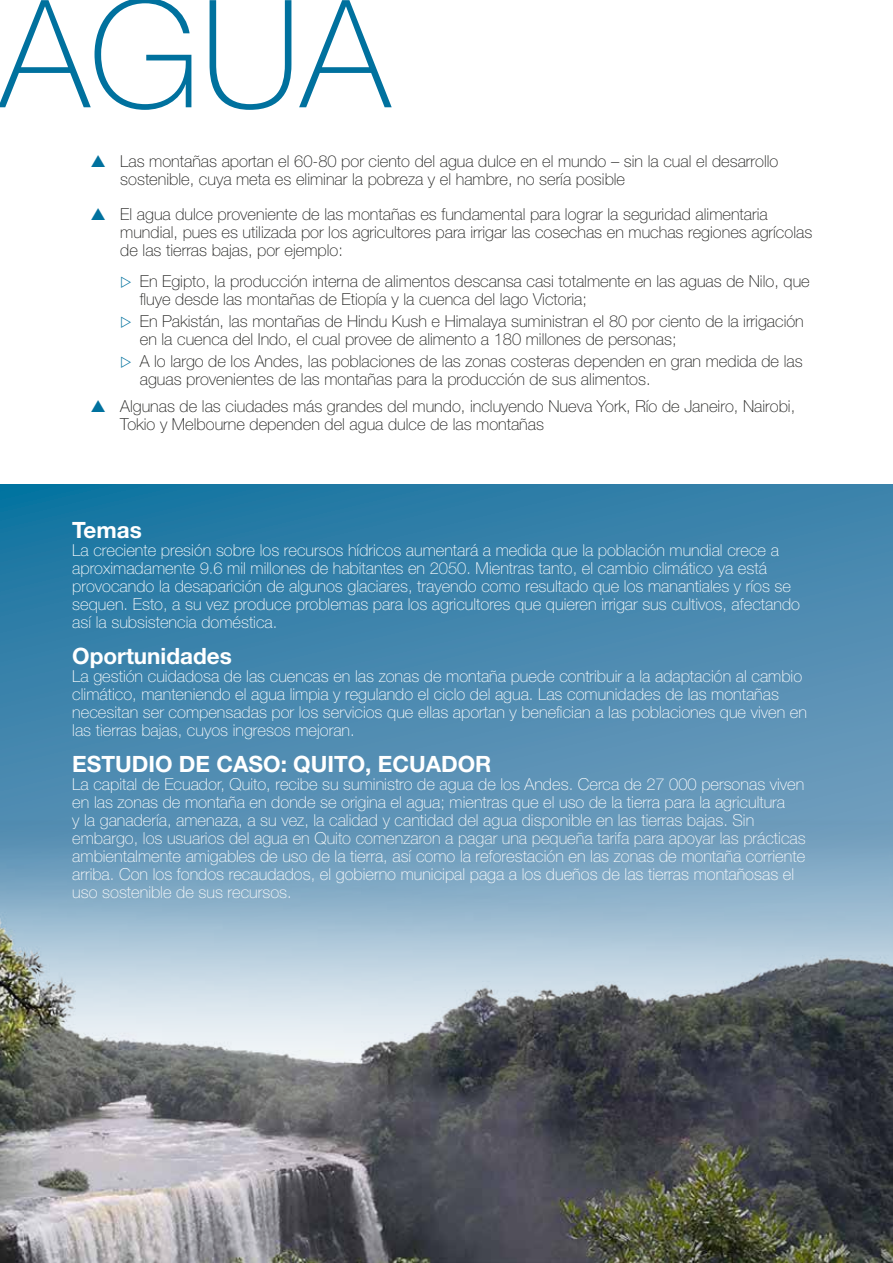
<style>
.page{position:relative;width:893px;height:1263px;background:#fff}
.page>*{position:absolute;margin:0;border:0;box-sizing:border-box;transform-origin:0 0}
.t1{font:100 150px "Helvetica Neue LT Std";color:#00719e}
.t2{font:700 22.5px "Helvetica Neue LT Std";color:#fff}
.t3{font:100 16.5px/18px "Helvetica Neue LT Std";color:#fff}
.t4{font:100 16.5px/18px "Helvetica Neue LT Std";color:#1d1d1b}
</style>
<div class="page">
<img style="left:0;top:497px;width:893px;height:766px">
<h1 class="t1" style="left:0;top:-32px;width:391px">AGUA</h1>
<p class="t4" style="left:120px;top:152px;width:660px">Las montañas aportan el 60-80 por ciento del agua dulce en el mundo – sin la cual el desarrollo sostenible, cuya meta es eliminar la pobreza y el hambre, no sería posible</p>
<p class="t4" style="left:120px;top:205px;width:693px">El agua dulce proveniente de las montañas es fundamental para lograr la seguridad alimentaria mundial, pues es utilizada por los agricultores para irrigar las cosechas en muchas regiones agrícolas de las tierras bajas, por ejemplo:</p>
<p class="t4" style="left:140px;top:272px;width:671px">En Egipto, la producción interna de alimentos descansa casi totalmente en las aguas de Nilo, que fluye desde las montañas de Etiopía y la cuenca del lago Victoria;</p>
<p class="t4" style="left:140px;top:312px;width:666px">En Pakistán, las montañas de Hindu Kush e Himalaya suministran el 80 por ciento de la irrigación en la cuenca del Indo, el cual provee de alimento a 180 millones de personas;</p>
<p class="t4" style="left:140px;top:352px;width:664px">A lo largo de los Andes, las poblaciones de las zonas costeras dependen en gran medida de las aguas provenientes de las montañas para la producción de sus alimentos.</p>
<p class="t4" style="left:120px;top:397px;width:676px">Algunas de las ciudades más grandes del mundo, incluyendo Nueva York, Río de Janeiro, Nairobi,<br>Tokio y Melbourne dependen del agua dulce de las montañas</p>
<h2 class="t2" style="left:72px;top:516px;width:71px">Temas</h2>
<p class="t3" style="left:72px;top:541px;width:729px">La creciente presión sobre los recursos hídricos aumentará a medida que la población mundial crece a aproximadamente 9.6 mil millones de habitantes en 2050. Mientras tanto, el cambio climático ya está provocando la desaparición de algunos glaciares, trayendo como resultado que los manantiales y ríos se sequen. Esto, a su vez produce problemas para los agricultores que quieren irrigar sus cultivos, afectando así la subsistencia doméstica.</p>
<h2 class="t2" style="left:72px;top:642px;width:161px">Oportunidades</h2>
<p class="t3" style="left:72px;top:667px;width:736px">La gestión cuidadosa de las cuencas en las zonas de montaña puede contribuir a la adaptación al cambio climático, manteniendo el agua limpia y regulando el ciclo del agua. Las comunidades de las montañas necesitan ser compensadas por los servicios que ellas aportan y benefician a las poblaciones que viven en las tierras bajas, cuyos ingresos mejoran.</p>
<h2 class="t2" style="left:72px;top:750px;width:421px">ESTUDIO DE CASO: QUITO, ECUADOR</h2>
<p class="t3" style="left:72px;top:775px;width:735px">La capital de Ecuador, Quito, recibe su suministro de agua de los Andes. Cerca de 27 000 personas viven en las zonas de montaña en donde se origina el agua; mientras que el uso de la tierra para la agricultura<br>y la ganadería, amenaza, a su vez, la calidad y cantidad del agua disponible en las tierras bajas. Sin embargo, los usuarios del agua en Quito comenzaron a pagar una pequeña tarifa para apoyar las prácticas ambientalmente amigables de uso de la tierra, así como la reforestación en las zonas de montaña corriente arriba. Con los fondos recaudados, el gobierno municipal paga a los dueños de las tierras montañosas el uso sostenible de sus recursos.</p>
</div>
